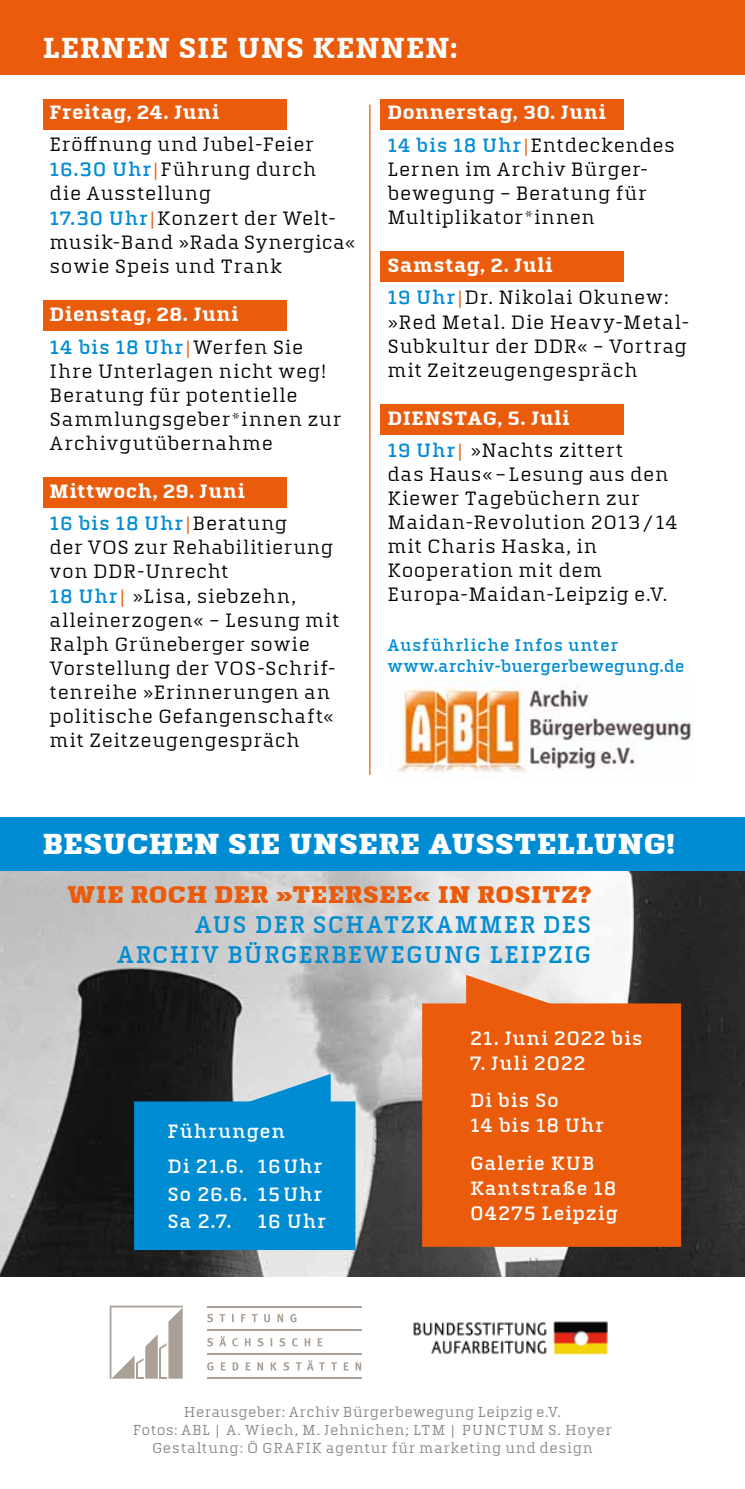
<style>
.page{position:relative;width:745px;height:1489px;background:#fff}
.page>*{position:absolute;margin:0;border:0;box-sizing:border-box;transform-origin:0 0}
.t1{font:800 30px "Quitador Pro";letter-spacing:.015em;color:#fff}
.t2{font:700 30px "Quitador Pro";letter-spacing:.02em;color:#fff}
.t3{font:500 25px/30px "Quitador Pro";letter-spacing:.035em;color:#008cd3;text-align:right}
.t4{font:800 25px "Quitador Pro";letter-spacing:.025em;color:#ea5b0b}
.t5{font:20px/24px "Quitador Pro";letter-spacing:.03em;color:#000}
.t6{font:700 20px/32.5px "Quitador Pro";letter-spacing:.025em;color:#fff}
.t7{font:500 20px/37.5px "Quitador Pro";letter-spacing:.035em;color:#fff}
.t8{font:500 17.5px/21px "Quitador Pro";letter-spacing:.02em;color:#008cd3}
.t9{font:15px/18px "Quitador Pro";letter-spacing:.035em;color:#878787;text-align:center}
.s1{font-weight:500;color:#008cd3}
.s2{color:#ea5b0b}
.s3{font-weight:400;color:#ea5b0b}
.s4{font-weight:400;color:#000}
.s5{font-weight:700;color:#fff}
</style>
<div class="page">
<img style="left:397px;top:673px;width:296px;height:99px">
<svg style="left:110px;top:1305px;width:72px;height:73px"></svg>
<svg style="left:207px;top:1336px;width:115px;height:10px"></svg>
<svg style="left:207px;top:1313px;width:89px;height:9px"></svg>
<hr style="left:207px;top:1305px;width:154px;height:2px;background:#aaa095">
<hr style="left:207px;top:1376px;width:154px;height:2px;background:#aaa095">
<hr style="left:207px;top:1352px;width:154px;height:2px;background:#aaa095">
<hr style="left:207px;top:1329px;width:154px;height:1px;background:#aaa095">
<svg style="left:207px;top:1360px;width:154px;height:10px"></svg>
<img style="left:413px;top:1321px;width:195px;height:34px">
<img style="left:0;top:870px;width:744px;height:405px">
<div style="left:0;top:0;width:744px;height:74px;background:#ea5b0b"></div>
<div style="left:422px;top:1003px;width:258px;height:243px;background:#ea5b0b"></div>
<div style="left:0;top:817px;width:744px;height:53px;background:#008cd3"></div>
<div style="left:43px;top:99px;width:243px;height:30px;background:#ea5b0b"></div>
<div style="left:43px;top:300px;width:243px;height:31px;background:#ea5b0b"></div>
<div style="left:43px;top:477px;width:243px;height:30px;background:#ea5b0b"></div>
<div style="left:380px;top:99px;width:244px;height:30px;background:#ea5b0b"></div>
<div style="left:380px;top:251px;width:244px;height:31px;background:#ea5b0b"></div>
<div style="left:380px;top:404px;width:244px;height:30px;background:#ea5b0b"></div>
<hr style="left:369px;top:105px;width:1px;height:670px;background:#ea5b0b">
<svg style="left:466px;top:974px;width:85px;height:30px;background:#e7a17a"></svg>
<svg style="left:134px;top:1073px;width:221px;height:176px;background:#0f88c6"></svg>
<h1 class="t2" style="left:43px;top:30px;width:416px">LERNEN SIE UNS KENNEN:</h1>
<p class="t6" style="left:50px;top:97px;width:171px">Freitag, 24. Juni</p>
<p class="t5" style="left:50px;top:132px;width:307px">Eröffnung und Jubel-Feier<br><span class="s1">16.30 Uhr</span><span class="s2">|</span>Führung durch<br>die Ausstellung<br><span class="s1">17.30 Uhr</span><span class="s2">|</span>Konzert der Welt&shy;musik-Band »Rada Synergica« sowie Speis und Trank</p>
<p class="t6" style="left:50px;top:298px;width:255px">Dienstag, 28. Juni<br><span class="s1">14 bis 18 Uhr</span><span class="s3">|</span><span class="s4">Werfen Sie</span></p>
<p class="t5" style="left:50px;top:359px;width:293px">Ihre Unterlagen nicht weg!<br>Beratung für potentielle<br>Sammlungsgeber*innen zur<br>Archivgutübernahme</p>
<p class="t6" style="left:50px;top:475px;width:239px">Mittwoch, 29. Juni<br><span class="s1">16 bis 18 Uhr</span><span class="s3">|</span><span class="s4">Beratung</span></p>
<p class="t5" style="left:50px;top:535px;width:291px">der VOS zur Rehabilitierung von DDR-Unrecht<br><span class="s1">18 Uhr</span><span class="s2">|</span> »Lisa, siebzehn, alleinerzogen« – Lesung mit<br>Ralph Grüneberger sowie<br>Vorstellung der VOS-Schrif&shy;tenreihe »Erinnerungen an politische Gefangenschaft« mit Zeitzeugengespräch</p>
<p class="t6" style="left:387px;top:97px;width:289px">Donnerstag, 30. Juni<br><span class="s1">14 bis 18 Uhr</span><span class="s3">|</span><span class="s4">Entdeckendes</span></p>
<p class="t5" style="left:387px;top:157px;width:262px;text-align:justify">Lernen im Archiv Bürger&shy;bewegung – Beratung für Multiplikator*innen</p>
<p class="t5" style="left:387px;top:249px;width:282px;line-height:32.5px"><span class="s5">Samstag, 2. Juli<br></span><span class="s1">19 Uhr</span><span class="s2">|</span>Dr. Nikolai Okunew:</p>
<p class="t5" style="left:387px;top:310px;width:303px">»Red Metal. Die Heavy-Metal-<br>Subkultur der DDR« – Vortrag mit Zeitzeugengespräch</p>
<p class="t6" style="left:387px;top:402px;width:237px">DIENSTAG, 5. Juli<br><span class="s1">19 Uhr</span><span class="s3">|</span> <span class="s4">»Nachts zittert</span></p>
<p class="t5" style="left:387px;top:462px;width:291px">das Haus«–Lesung aus den<br>Kiewer Tagebüchern zur<br>Maidan-Revolution 2013/14 mit Charis Haska, in<br>Kooperation mit dem<br>Europa-Maidan-Leipzig e.V.</p>
<p class="t8" style="left:387px;top:634px;width:298px">Ausführliche Infos unter www.archiv-buergerbewegung.de</p>
<h1 class="t1" style="left:43px;top:825px;width:633px">BESUCHEN SIE UNSERE AUSSTELLUNG!</h1>
<p class="t4" style="left:67px;top:879px;width:525px">WIE ROCH DER »TEERSEE« IN ROSITZ?</p>
<p class="t3" style="left:117px;top:910px;width:476px">AUS DER SCHATZKAMMER DES<br>ARCHIV BÜRGERBEWEGUNG LEIPZIG</p>
<p class="t7" style="left:167px;top:1114px;width:156px;line-height:35px">Führungen<br>Di 21.6. 16Uhr</p>
<p class="t7" style="left:167px;top:1180px;width:156px;line-height:27.5px">So 26.6. 15Uhr<br>Sa 2.7.</p>
<p class="t7" style="left:257px;top:1203px;width:70px">16 Uhr</p>
<p class="t7" style="left:469px;top:1019px;width:174px">21. Juni 2022 bis</p>
<p class="t7" style="left:469px;top:1044px;width:117px">7. Juli 2022<br>Di bis So</p>
<p class="t7" style="left:469px;top:1106px;width:135px">14 bis 18 Uhr<br>Galerie KUB</p>
<p class="t7" style="left:469px;top:1175px;width:149px;line-height:25px">Kantstraße 18<br>04275 Leipzig</p>
<p class="t9" style="left:133px;top:1403px;width:480px">Herausgeber: Archiv Bürgerbewegung Leipzig e.V.<br>Fotos: ABL | A. Wiech, M. Jehnichen; LTM | PUNCTUM S. Hoyer<br>Gestaltung: Ö GRAFIK agentur für marketing und design</p>
</div>
